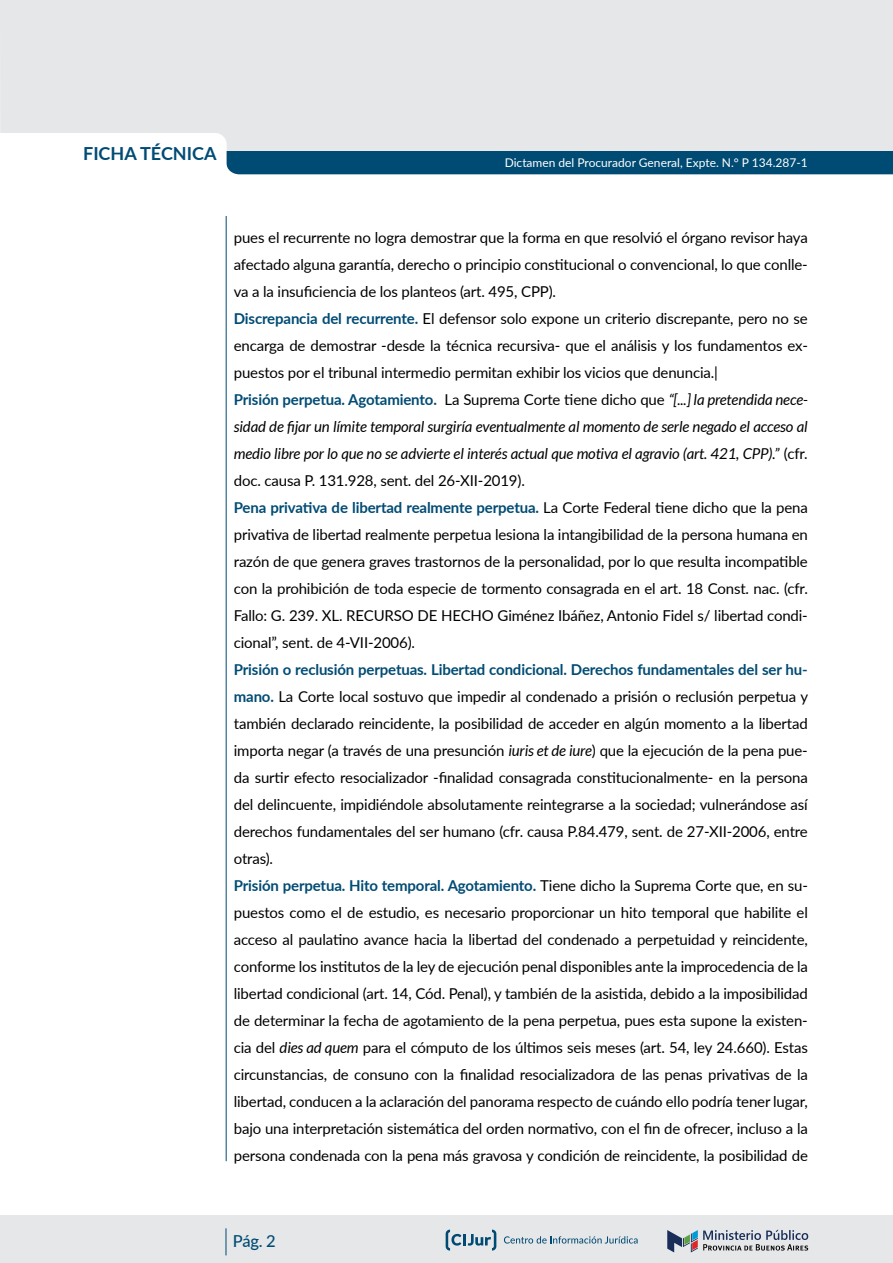
<style>
.page{position:relative;width:893px;height:1263px;background:#fff}
.page>*{position:absolute;margin:0;border:0;box-sizing:border-box;transform-origin:0 0}
.t1{font:700 18px "Lato";color:#004b74}
.t2{font:500 16.5px "Lato";color:#004b74}
.t3{font:15px/27px "Lato";letter-spacing:-.01em;color:#000}
.t4{font:12px "Lato";color:#fff}
.s1{font-weight:700;color:#004b74}
.s2{font-style:italic}
</style>
<div class="page">
<div style="left:0;top:1215px;width:893px;height:48px;background:#e6e7e8"></div>
<svg style="left:667px;top:1230px;width:141px;height:22px"></svg>
<svg style="left:504px;top:1236px;width:134px;height:7px"></svg>
<svg style="left:446px;top:1229px;width:50px;height:21px"></svg>
<svg style="left:226px;top:1228px;width:1px;height:27px"></svg>
<div style="left:0;top:0;width:893px;height:166px;background:#e6e7e8"></div>
<hr style="left:226px;top:216px;width:1px;height:945px;background:#004b74">
<div style="left:227px;top:151px;width:666px;height:23px;background:#004b74"></div>
<p class="t1" style="left:83px;top:140px;width:135px">FICHA TÉCNICA</p>
<p class="t4" style="left:505px;top:155px;width:305px">Dictamen del Procurador General, Expte. N.° P 134.287-1</p>
<p class="t3" style="left:234px;top:223px;width:576px">pues el recurrente no logra demostrar que la forma en que resolvió el órgano revisor haya afectado alguna garantía, derecho o principio constitucional o convencional, lo que conlle&shy;va a la insuficiencia de los planteos (art. 495, CPP).<br><span class="s1">Discrepancia del recurrente.</span> El defensor solo expone un criterio discrepante, pero no se encarga de demostrar -desde la técnica recursiva- que el análisis y los fundamentos ex&shy;puestos por el tribunal intermedio permitan exhibir los vicios que denuncia.|<br><span class="s1">Prisión perpetua. Agotamiento.</span> La Suprema Corte tiene dicho que <span class="s2">“[...] la pretendida nece&shy;sidad de fijar un límite temporal surgiría eventualmente al momento de serle negado el acceso al medio libre por lo que no se advierte el interés actual que motiva el agravio (art. 421, CPP).”</span> (cfr. doc. causa P. 131.928, sent. del 26-XII-2019).<br><span class="s1">Pena privativa de libertad realmente perpetua.</span> La Corte Federal tiene dicho que la pena privativa de libertad realmente perpetua lesiona la intangibilidad de la persona humana en razón de que genera graves trastornos de la personalidad, por lo que resulta incompatible con la prohibición de toda especie de tormento consagrada en el art. 18 Const. nac. (cfr.<br>Fallo: G. 239. XL. RECURSO DE HECHO Giménez Ibáñez, Antonio Fidel s/ libertad condi&shy;cional”, sent. de 4-VII-2006).</p>
<p class="t3" style="left:234px;top:655px;width:576px"><span class="s1">Prisión o reclusión perpetuas. Libertad condicional. Derechos fundamentales del ser hu&shy;mano.</span> La Corte local sostuvo que impedir al condenado a prisión o reclusión perpetua y también declarado reincidente, la posibilidad de acceder en algún momento a la libertad importa negar (a través de una presunción <span class="s2">iuris et de iure</span>) que la ejecución de la pena pue&shy;da surtir efecto resocializador -finalidad consagrada constitucionalmente- en la persona del delincuente, impidiéndole absolutamente reintegrarse a la sociedad; vulnerándose así derechos fundamentales del ser humano (cfr. causa P.84.479, sent. de 27-XII-2006, entre otras).<br><span class="s1">Prisión perpetua. Hito temporal. Agotamiento.</span> Tiene dicho la Suprema Corte que, en su&shy;puestos como el de estudio, es necesario proporcionar un hito temporal que habilite el acceso al paulatino avance hacia la libertad del condenado a perpetuidad y reincidente, conforme los institutos de la ley de ejecución penal disponibles ante la improcedencia de la libertad condicional (art. 14, Cód. Penal), y también de la asistida, debido a la imposibilidad de determinar la fecha de agotamiento de la pena perpetua, pues esta supone la existen&shy;cia del <span class="s2">dies ad quem</span> para el cómputo de los últimos seis meses (art. 54, ley 24.660). Estas circunstancias, de consuno con la finalidad resocializadora de las penas privativas de la libertad, conducen a la aclaración del panorama respecto de cuándo ello podría tener lugar, bajo una interpretación sistemática del orden normativo, con el fin de ofrecer, incluso a la persona condenada con la pena más gravosa y condición de reincidente, la posibilidad de</p>
<p class="t2" style="left:233px;top:1229px;width:44px">Pág. 2</p>
</div>
